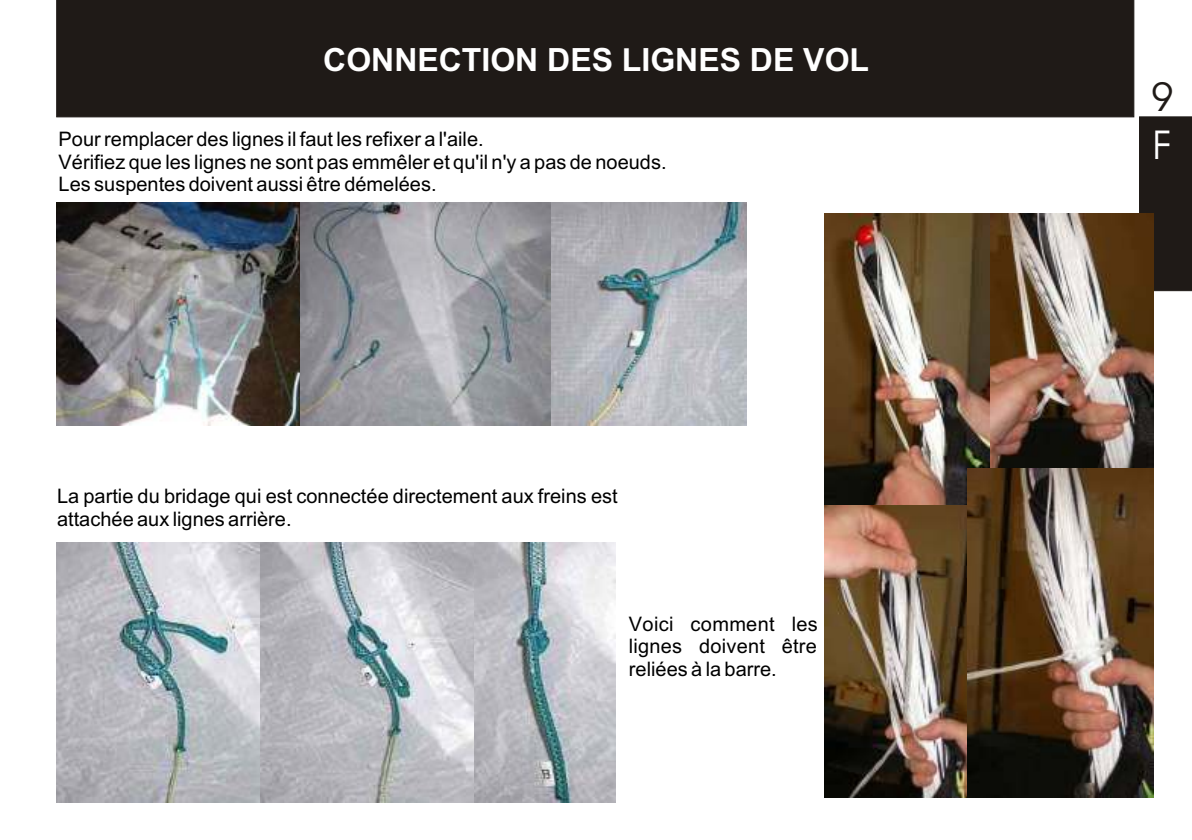
<style>
.page{position:relative;width:1192px;height:840px;background:#fff}
.page>*{position:absolute;margin:0;border:0;box-sizing:border-box;transform-origin:0 0}
.t1{font:40px "Avant Garde Bk BT";color:#1f1a17}
.t2{font:40px "Avant Garde Bk BT";color:#fff}
.t3{font:700 32px "Arial";color:#fff}
.t4{font:20px/22.4px "Arial";color:#000}
</style>
<div class="page">
<div style="left:56px;top:0;width:1078px;height:117px;background:#1f1a17"></div>
<div style="left:1139px;top:117px;width:53px;height:174px;background:#1f1a17"></div>
<img style="left:57px;top:202px;width:689px;height:223px">
<img style="left:57px;top:543px;width:559px;height:260px">
<img style="left:825px;top:214px;width:328px;height:292px">
<img style="left:825px;top:506px;width:143px;height:292px">
<img style="left:968px;top:468px;width:185px;height:330px">
<h2 class="t3" style="left:323px;top:48px;width:547px">CONNECTION DES LIGNES DE VOL</h2>
<p class="t4" style="left:59px;top:130px;width:609px">Pour remplacer des lignes il faut les refixer a l'aile.<br>Vérifiez que les lignes ne sont pas emmêler et qu'il n'y a pas de noeuds.<br>Les suspentes doivent aussi être démelées.</p>
<p class="t4" style="left:57px;top:487px;width:562px">La partie du bridage qui est connectée directement aux freins est attachée aux lignes arrière.</p>
<p class="t4" style="left:629px;top:615px;width:190px;text-align:justify">Voici comment les lignes doivent être reliées à la barre.</p>
<h1 class="t1" style="left:1151px;top:80px;width:24px">9</h1>
<h1 class="t2" style="left:1153px;top:128px;width:21px">F</h1>
</div>
